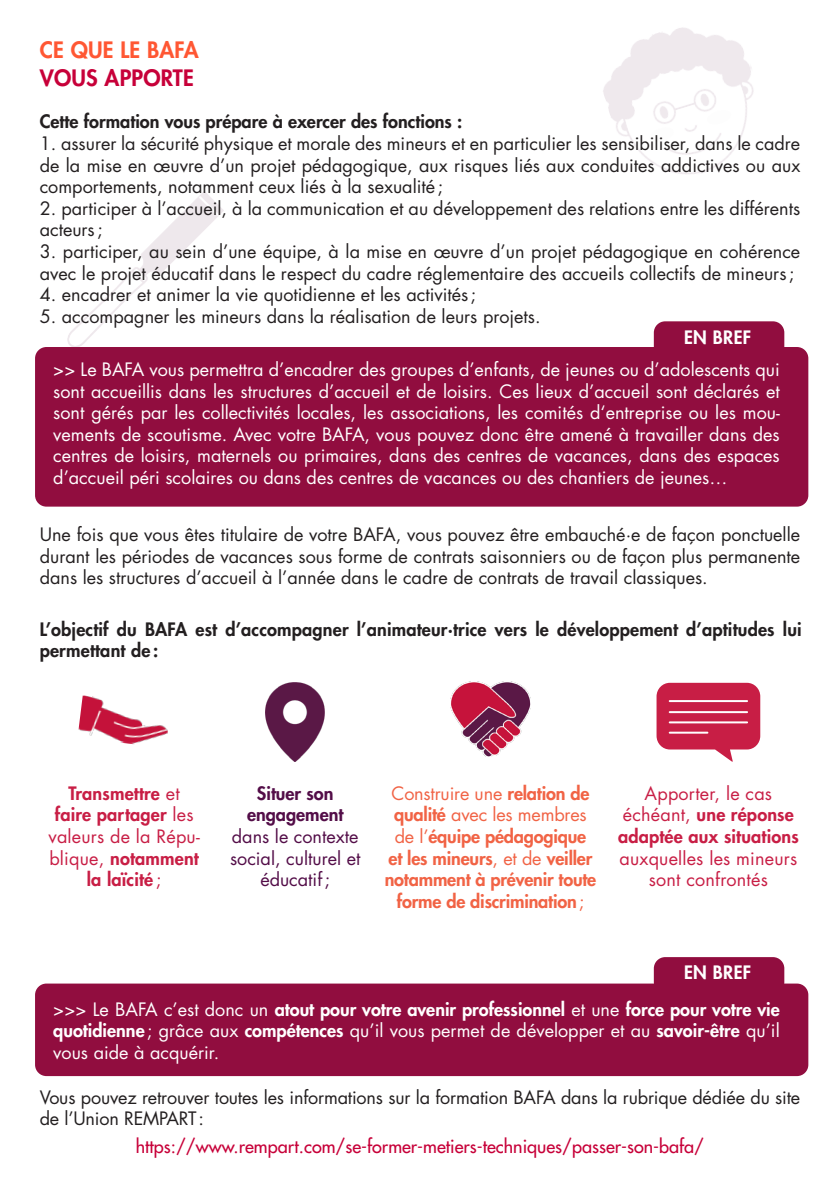
<style>
.page{position:relative;width:840px;height:1191px;background:#fff}
.page>*{position:absolute;margin:0;border:0;box-sizing:border-box;transform-origin:0 0}
.t1{font:800 22px "Futura Std";letter-spacing:.01em;color:#ff5733}
.t2{font:800 22px "Futura Std";letter-spacing:.01em;color:#c70039}
.t3{font:18px/21.6px "Futura Std";color:#231f20}
.t4{font:18px/21.6px "Futura Std";color:#fff;text-align:justify}
.t5{font:800 18px/21.6px "Futura Std";letter-spacing:.01em;color:#231f20}
.t6{font:800 18px/21.6px "Futura Std";letter-spacing:-.01em;color:#f16345;text-align:center}
.t7{font:18px/21.6px "Futura Std";letter-spacing:.01em;color:#c81e45;text-align:center}
.t8{font:800 18px/21.6px "Futura Std";letter-spacing:.01em;color:#c81e45;text-align:center}
.t9{font:500 18px "Futura Std";color:#c70039}
.t10{font:18px/21.6px "Futura Std";color:#530d48;text-align:center}
.t11{font:800 18px "Futura Std";letter-spacing:.02em;color:#fff}
.s1{font-weight:400}
.s2{font-weight:800}
</style>
<div class="page">
<img style="left:68px;top:192px;width:155px;height:155px">
<img style="left:603px;top:27px;width:151px;height:147px">
<div style="left:35px;top:983px;width:772px;height:93px;background:#910d3f;border-radius:11px"></div>
<div style="left:35px;top:347px;width:772px;height:159px;background:#910d3f;border-radius:11px"></div>
<div style="left:653px;top:957px;width:130px;height:36px;background:#910d3f;border-radius:11px"></div>
<div style="left:653px;top:321px;width:130px;height:37px;background:#910d3f;border-radius:11px"></div>
<svg style="left:656px;top:683px;width:103px;height:79px"></svg>
<hr style="left:669px;top:700px;width:77px;height:2px;background:#fff">
<hr style="left:669px;top:711px;width:77px;height:2px;background:#fff">
<hr style="left:669px;top:721px;width:77px;height:2px;background:#fff">
<hr style="left:669px;top:731px;width:38px;height:2px;background:#fff">
<img style="left:265px;top:683px;width:60px;height:78px">
<img style="left:450px;top:682px;width:79px;height:74px">
<img style="left:78px;top:695px;width:90px;height:50px">
<p class="t1" style="left:40px;top:36px;width:160px">CE QUE LE BAFA</p>
<p class="t2" style="left:40px;top:64px;width:155px">VOUS APPORTE</p>
<p class="t5" style="left:40px;top:111px;width:424px">Cette formation vous prépare à exercer des fonctions :</p>
<p class="t3" style="left:40px;top:133px;width:761px;text-align:justify">1. assurer la sécurité physique et morale des mineurs et en particulier les sensibiliser, dans le cadre de la mise en œuvre d’un projet pédagogique, aux risques liés aux conduites addictives ou aux comportements, notamment ceux liés à la sexualité;</p>
<p class="t3" style="left:40px;top:197px;width:761px">2. participer à l’accueil, à la communication et au développement des relations entre les différents acteurs;</p>
<p class="t3" style="left:40px;top:241px;width:761px">3. participer, au sein d’une équipe, à la mise en œuvre d’un projet pédagogique en cohérence avec le projet éducatif dans le respect du cadre réglementaire des accueils collectifs de mineurs;</p>
<p class="t3" style="left:40px;top:284px;width:437px">4. encadrer et animer la vie quotidienne et les activités;</p>
<p class="t3" style="left:40px;top:305px;width:502px">5. accompagner les mineurs dans la réalisation de leurs projets.</p>
<p class="t11" style="left:683px;top:325px;width:68px">EN BREF</p>
<p class="t4" style="left:53px;top:359px;width:727px">&gt;&gt; Le BAFA vous permettra d’encadrer des groupes d’enfants, de jeunes ou d’adolescents qui sont accueillis dans les structures d’accueil et de loisirs. Ces lieux d’accueil sont déclarés et sont gérés par les collectivités locales, les associations, les comités d‘entreprise ou les mou&shy;vements de scoutisme. Avec votre BAFA, vous pouvez donc être amené à travailler dans des centres de loisirs, maternels ou primaires, dans des centres de vacances, dans des espaces d’accueil péri scolaires ou dans des centres de vacances ou des chantiers de jeunes…</p>
<p class="t3" style="left:40px;top:524px;width:761px;text-align:justify">Une fois que vous êtes titulaire de votre BAFA, vous pouvez être embauché·e de façon ponctuelle durant les périodes de vacances sous forme de contrats saisonniers ou de façon plus permanente dans les structures d’accueil à l’année dans le cadre de contrats de travail classiques.</p>
<p class="t5" style="left:40px;top:618px;width:763px">L’objectif du BAFA est d’accompagner l’animateur·trice vers le développement d’aptitudes lui permettant de :</p>
<p class="t8" style="left:48px;top:782px;width:153px">Transmettre <span class="s1">et </span>faire partager <span class="s1">les valeurs de la Répu&shy;blique,</span> notamment la laïcité <span class="s1">;</span></p>
<p class="t10" style="left:230px;top:782px;width:132px"><span class="s2">Situer son engagement </span>dans le contexte social, culturel et éducatif;</p>
<p class="t6" style="left:384px;top:782px;width:213px"><span class="s1">Construire une</span> relation de qualité <span class="s1">avec les membres de l’</span>équipe pédagogique<br>et les mineurs<span class="s1">, et de</span> veiller notamment à prévenir toute forme de discrimination<span class="s1">;</span></p>
<p class="t7" style="left:617px;top:782px;width:182px">Apporter, le cas échéant, <span class="s2">une réponse adaptée aux situations </span>auxquelles les mineurs sont confrontés</p>
<p class="t11" style="left:683px;top:961px;width:68px">EN BREF</p>
<p class="t4" style="left:53px;top:998px;width:727px">&gt;&gt;&gt; Le BAFA c’est donc un <span class="s2">atout pour votre avenir professionnel</span> et une <span class="s2">force pour votre vie quotidienne</span>; grâce aux <span class="s2">compétences</span> qu’il vous permet de développer et au <span class="s2">savoir-être</span> qu’il vous aide à acquérir.</p>
<p class="t3" style="left:40px;top:1086px;width:761px">Vous pouvez retrouver toutes les informations sur la formation BAFA dans la rubrique dédiée du site de l’Union REMPART:</p>
<p class="t9" style="left:136px;top:1134px;width:569px">https://www.rempart.com/se-former-metiers-techniques/passer-son-bafa/</p>
</div>
